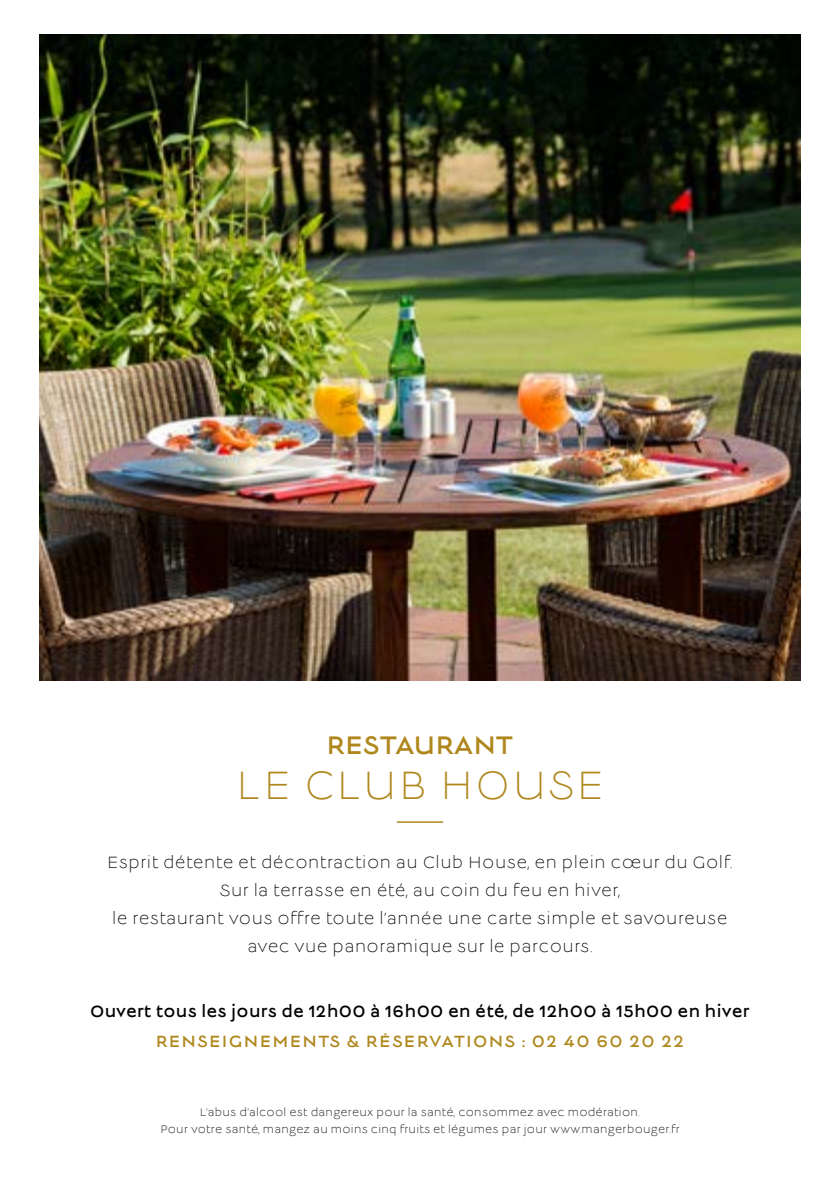
<style>
.page{position:relative;width:840px;height:1191px;background:#fff}
.page>*{position:absolute;margin:0;border:0;box-sizing:border-box;transform-origin:0 0}
.t1{font:300 43.8px "Lucien";letter-spacing:.05em;color:#af871d}
.t2{font:28.2px "Lucien";color:#af871d}
.t3{font:300 18px/28px "Lucien";letter-spacing:.03em;color:#000;text-align:center}
.t4{font:18px "Lucien";letter-spacing:.02em;color:#000}
.t5{font:18px "Lucien";letter-spacing:.075em;color:#af871d}
.t6{font:300 12px/17.2px "Lucien";letter-spacing:.025em;color:#000;text-align:center}
</style>
<div class="page">
<img style="left:40px;top:34px;width:759px;height:646px">
<hr style="left:396px;top:821px;width:47px;height:2px;background:#af871d">
<h2 class="t2" style="left:326px;top:732px;width:188px">RESTAURANT</h2>
<h1 class="t1" style="left:236px;top:765px;width:369px">LE CLUB HOUSE</h1>
<p class="t3" style="left:107px;top:849px;width:626px">Esprit détente et décontraction au Club House, en plein cœur du Golf.<br>Sur la terrasse en été, au coin du feu en hiver,<br>le restaurant vous offre toute l’année une carte simple et savoureuse avec vue panoramique sur le parcours.</p>
<p class="t4" style="left:90px;top:1003px;width:660px">Ouvert tous les jours de 12h00 à 16h00 en été, de 12h00 à 15h00 en hiver</p>
<p class="t5" style="left:156px;top:1033px;width:529px">RENSEIGNEMENTS &amp; RÉSERVATIONS : 02 40 60 20 22</p>
<p class="t6" style="left:160px;top:1104px;width:520px">L’abus d’alcool est dangereux pour la santé, consommez avec modération.<br>Pour votre santé, mangez au moins cinq fruits et légumes par jour www.mangerbouger.fr</p>
</div>
